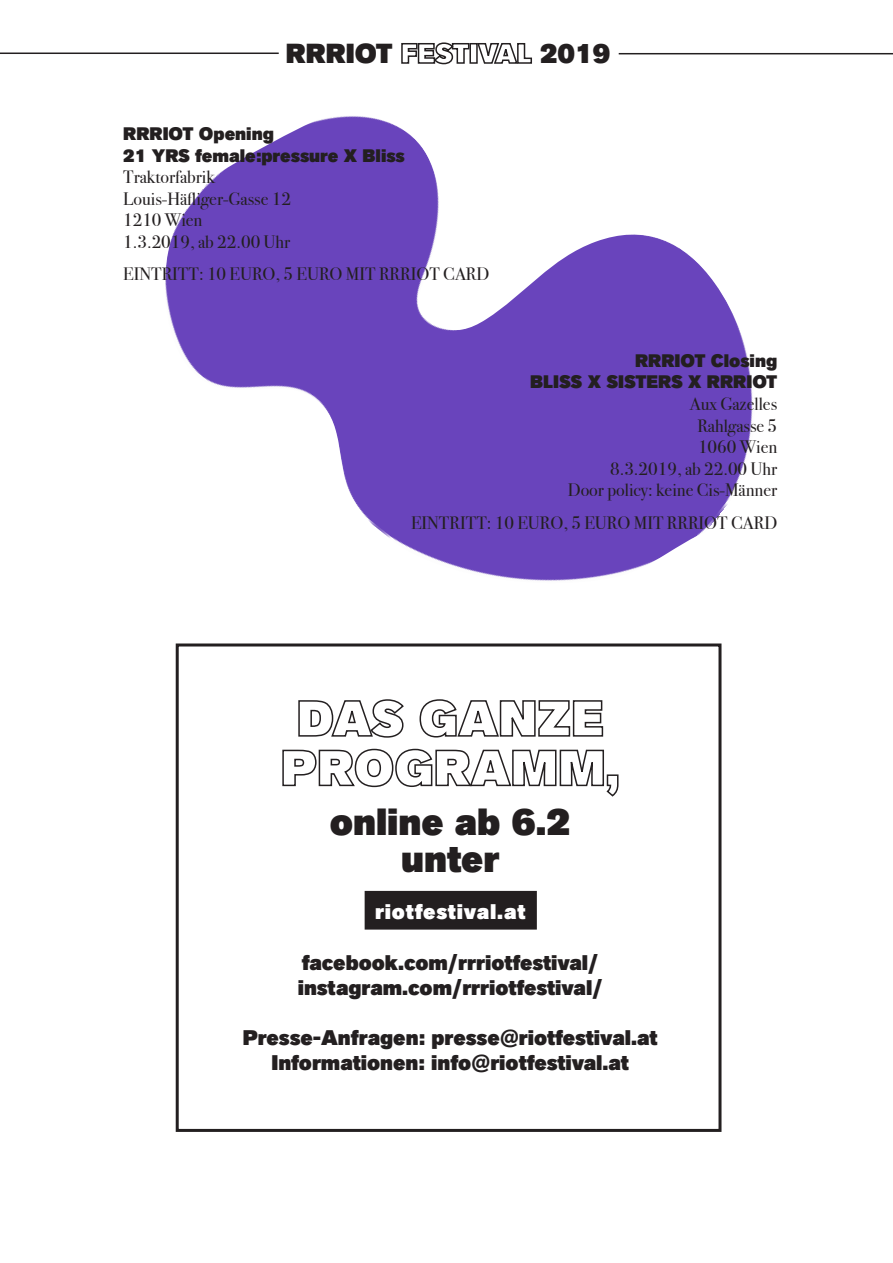
<style>
.page{position:relative;width:893px;height:1263px;background:#fff}
.page>*{position:absolute;margin:0;border:0;box-sizing:border-box;transform-origin:0 0}
.t1{font:900 37.5px/37.5px "Akzid Grtsk Next";color:#231f20;text-align:center}
.t2{font:900 27.3px "Akzid Grtsk Next";color:#231f20}
.t3{font:900 21px/25.2px "Akzid Grtsk Next";color:#231f20}
.t4{font:900 21px "Akzid Grtsk Next";letter-spacing:.04em;color:#fff}
.t5{font:18px/21.6px "Bodoni Svty Two ITCTT";color:#231f20}
.t6{font:900 18px/21.6px "Akzid Grtsk Next";color:#231f20}
</style>
<div class="page">
<img style="left:165px;top:116px;width:588px;height:465px">
<div style="left:365px;top:892px;width:171px;height:37px;background:#231f20"></div>
<div style="left:365px;top:891px;width:172px;height:38px;border:2px solid #231f20"></div>
<hr style="left:619px;top:53px;width:274px;height:1px;background:#231f20">
<svg style="left:401px;top:42px;width:68px;height:23px"></svg>
<div style="left:469px;top:43px;width:9px;height:21px;border:2px solid #231f20"></div>
<svg style="left:476px;top:43px;width:56px;height:21px"></svg>
<hr style="left:0;top:53px;width:279px;height:1px;background:#231f20">
<svg style="left:298px;top:699px;width:106px;height:39px"></svg>
<svg style="left:419px;top:699px;width:185px;height:39px"></svg>
<svg style="left:282px;top:748px;width:337px;height:49px"></svg>
<div style="left:176px;top:643px;width:545px;height:489px;border:3px solid #231f20"></div>
<h2 class="t2" style="left:286px;top:36px;width:108px">RRRIOT</h2>
<h2 class="t2" style="left:540px;top:36px;width:72px">2019</h2>
<p class="t6" style="left:123px;top:123px;width:283px">RRRIOT Opening<br>21 YRS female:pressure X Bliss</p>
<p class="t5" style="left:123px;top:164px;width:169px">Traktorfabrik<br>Louis-Häfliger-Gasse 12<br>1210 Wien<br>1.3.2019, ab 22.00 Uhr</p>
<p class="t5" style="left:123px;top:262px;width:368px">EINTRITT: 10 EURO, 5 EURO MIT RRRIOT CARD</p>
<p class="t6" style="left:530px;top:350px;width:248px;text-align:right">RRRIOT Closing<br>BLISS X SISTERS X RRRIOT</p>
<p class="t5" style="left:568px;top:391px;width:211px;text-align:right">Aux Gazelles<br>Rahlgasse 5<br>1060 Wien<br>8.3.2019, ab 22.00 Uhr<br>Door policy: keine Cis-Männer</p>
<p class="t5" style="left:411px;top:510px;width:368px">EINTRITT: 10 EURO, 5 EURO MIT RRRIOT CARD</p>
<h1 class="t1" style="left:330px;top:804px;width:242px">online ab 6.2 unter</h1>
<p class="t4" style="left:375px;top:898px;width:152px">riotfestival.at</p>
<p class="t3" style="left:298px;top:950px;width:306px">facebook.com/rrriotfestival/ instagram.com/rrriotfestival/</p>
<p class="t3" style="left:243px;top:1026px;width:416px;text-align:center">Presse-Anfragen: presse@riotfestival.at<br>Informationen: info@riotfestival.at</p>
</div>
